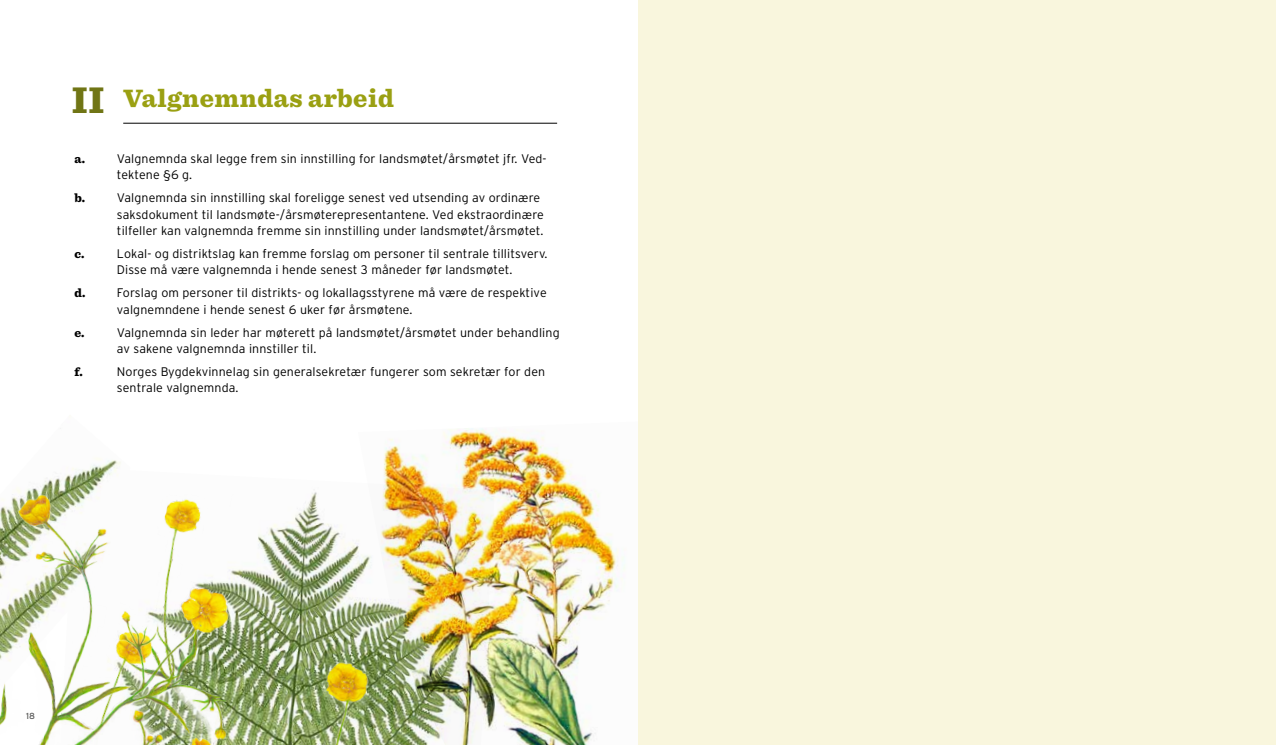
<style>
.page{position:relative;width:1276px;height:745px;background:#fff}
.page>*{position:absolute;margin:0;border:0;box-sizing:border-box;transform-origin:0 0}
.t1{font:900 26.25px "Sentinel";letter-spacing:.02em;color:#9aa012}
.t2{font:900 12.5px "Sentinel";color:#000}
.t3{font:300 12.38px/16.1px "Interstate RES";letter-spacing:.01em;color:#000}
.t4{font:8.75px "Interstate RES";color:#575756}
.s1{font-size:38.75px;color:#707515}
</style>
<div class="page">
<hr style="left:123px;top:123px;width:434px;height:1px;background:#000">
<img style="left:279px;top:492px;width:79px;height:252px">
<img style="left:358px;top:428px;width:267px;height:316px">
<img style="left:280px;top:615px;width:150px;height:129px">
<img style="left:0;top:460px;width:279px;height:284px">
<div style="left:638px;top:0;width:638px;height:744px;background:#f9f6dd"></div>
<h1 class="t1" style="left:71px;top:77px;width:324px"><span class="s1">II</span> Valgnemndas arbeid</h1>
<p class="t2" style="left:74px;top:149px;width:12px">a.</p>
<p class="t3" style="left:117px;top:150px;width:431px">Valgnemnda skal legge frem sin innstilling for landsmøtet/årsmøtet jfr. Ved&shy;tektene §6 g.</p>
<p class="t2" style="left:74px;top:188px;width:12px">b.</p>
<p class="t3" style="left:117px;top:190px;width:428px">Valgnemnda sin innstilling skal foreligge senest ved utsending av ordinære saksdokument til landsmøte-/årsmøterepresentantene. Ved ekstraordinære tilfeller kan valgnemnda fremme sin innstilling under landsmøtet/årsmøtet.</p>
<p class="t2" style="left:74px;top:244px;width:11px">c.</p>
<p class="t3" style="left:117px;top:245px;width:432px">Lokal- og distriktslag kan fremme forslag om personer til sentrale tillitsverv.<br>Disse må være valgnemnda i hende senest 3 måneder før landsmøtet.</p>
<p class="t2" style="left:74px;top:283px;width:13px">d.</p>
<p class="t3" style="left:117px;top:285px;width:431px">Forslag om personer til distrikts- og lokallagsstyrene må være de respektive valgnemndene i hende senest 6 uker før årsmøtene.</p>
<p class="t2" style="left:74px;top:322px;width:12px">e.</p>
<p class="t3" style="left:117px;top:324px;width:444px">Valgnemnda sin leder har møterett på landsmøtet/årsmøtet under behandling av sakene valgnemnda innstiller til.</p>
<p class="t2" style="left:74px;top:362px;width:10px">f.</p>
<p class="t3" style="left:117px;top:363px;width:430px">Norges Bygdekvinnelag sin generalsekretær fungerer som sekretær for den sentrale valgnemnda.</p>
<p class="t4" style="left:26px;top:710px;width:10px">18</p>
</div>
